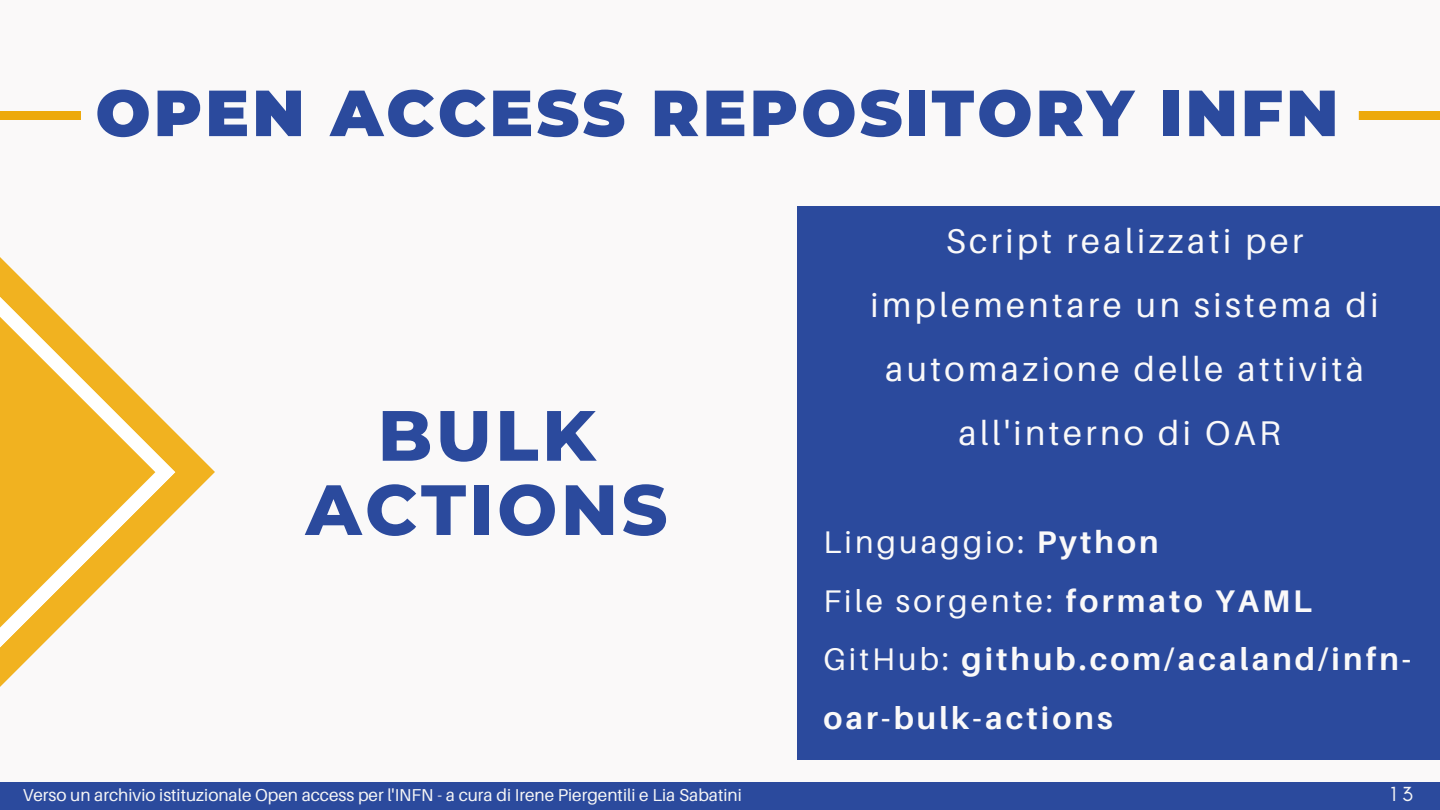
<style>
.page{position:relative;width:1440px;height:810px;background:#faf9f9}
.page>*{position:absolute;margin:0;border:0;box-sizing:border-box;transform-origin:0 0}
.t1{font:800 71px/74.2px "Montserrat";letter-spacing:.05em;color:#2b4a9d;text-align:center}
.t2{font:900 65px "Montserrat";letter-spacing:.05em;color:#2b4a9d}
.t3{font:34.3px/63.8px "Aileron";letter-spacing:.1em;color:#faf9f9;text-align:center}
.t4{font:700 31.3px/58.5px "Aileron";letter-spacing:.1em;color:#faf9f9}
.t5{font:20.8px "Glacial Indifference";color:#f6f6f6}
.t6{font:17.2px "Aileron";color:#f6f6f6}
.s1{font-weight:400}
</style>
<div class="page">
<div style="left:798px;top:206px;width:642px;height:553px;background:#2b4a9d"></div>
<svg style="left:176px;top:433px;width:39px;height:78px"></svg>
<svg style="left:0;top:257px;width:176px;height:430px"></svg>
<div style="left:0;top:782px;width:1440px;height:28px;background:#2b4a9d"></div>
<div style="left:0;top:111px;width:81px;height:9px;background:#eda90b"></div>
<div style="left:1359px;top:111px;width:81px;height:9px;background:#eda90b"></div>
<h2 class="t2" style="left:96px;top:73px;width:1244px">OPEN ACCESS REPOSITORY INFN</h2>
<h1 class="t1" style="left:306px;top:398px;width:363px">BULK<br>ACTIONS</h1>
<p class="t6" style="left:23px;top:784px;width:721px">Verso un archivio istituzionale Open access per l'INFN - a cura di Irene Piergentili e Lia Sabatini</p>
<p class="t3" style="left:871px;top:209px;width:510px">Script realizzati per implementare un sistema di automazione delle attività all'interno di OAR</p>
<p class="t4" style="left:823px;top:513px;width:589px"><span class="s1">Linguaggio:</span> Python<br><span class="s1">File sorgente:</span> formato YAML<br><span class="s1">GitHub:</span> github.com/acaland/infn&shy;oar-bulk-actions</p>
<p class="t5" style="left:1390px;top:781px;width:24px">1 3</p>
</div>
